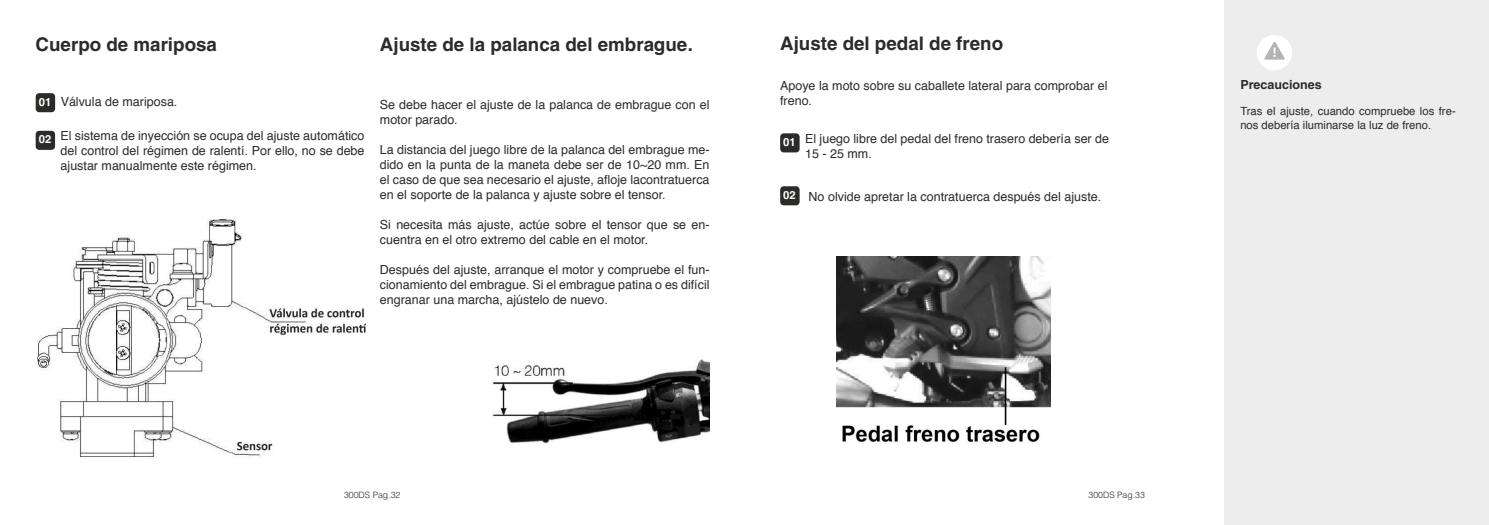
<style>
.page{position:relative;width:1489px;height:525px;background:#fff}
.page>*{position:absolute;margin:0;border:0;box-sizing:border-box;transform-origin:0 0}
.t1{font:700 18.75px "Helvetica LT";color:#2b2b2a}
.t2{font:12.5px/15px "Helvetica";color:#2b2b2a}
.t3{font:700 12.5px "Helvetica LT";color:#2b2b2a}
.t4{font:11.25px/13.5px "Helvetica";color:#2b2b2a}
.t5{font:700 11.25px "Helvetica LT";color:#fff}
.t6{font:300 8.75px "Helvetica LT";color:#2b2b2a}
.s1{font-family:"Helvetica LT";font-weight:700;font-size:11.25px;color:#fff}
</style>
<div class="page">
<img style="left:37px;top:220px;width:328px;height:238px">
<div style="left:36px;top:93px;width:19px;height:19px;background:#2b2b2a;border-radius:4px"></div>
<div style="left:36px;top:131px;width:19px;height:19px;background:#2b2b2a;border-radius:4px"></div>
<img style="left:493px;top:359px;width:216px;height:85px">
<img style="left:836px;top:256px;width:214px;height:186px">
<div style="left:780px;top:133px;width:19px;height:19px;background:#2b2b2a;border-radius:4px"></div>
<div style="left:780px;top:186px;width:19px;height:19px;background:#2b2b2a;border-radius:4px"></div>
<div style="left:1224px;top:0;width:264px;height:524px;background:#ededed"></div>
<div style="left:1256px;top:35px;width:35px;height:35px;background:#fff;border-radius:50%"></div>
<svg style="left:1264px;top:42px;width:20px;height:18px"></svg>
<h1 class="t1" style="left:36px;top:33px;width:183px">Cuerpo de mariposa</h1>
<h1 class="t1" style="left:380px;top:33px;width:314px">Ajuste de la palanca del embrague.</h1>
<p class="t2" style="left:39px;top:95px;width:140px"><span class="s1">01</span> Válvula de mariposa.</p>
<p class="t2" style="left:61px;top:129px;width:305px;text-align:justify">El sistema de inyección se ocupa del ajuste automático del control del régimen de ralentí. Por ello, no se debe ajustar manualmente este régimen.</p>
<p class="t5" style="left:39px;top:132px;width:14px">02</p>
<p class="t2" style="left:380px;top:97px;width:331px">Se debe hacer el ajuste de la palanca de embrague con el motor parado.</p>
<p class="t2" style="left:380px;top:142px;width:331px;text-align:justify">La distancia del juego libre de la palanca del embrague me&shy;dido en la punta de la maneta debe ser de 10~20 mm. En el caso de que sea necesario el ajuste, afloje lacontratuerca en el soporte de la palanca y ajuste sobre el tensor.</p>
<p class="t2" style="left:380px;top:217px;width:331px">Si necesita más ajuste, actúe sobre el tensor que se en&shy;cuentra en el otro extremo del cable en el motor.</p>
<p class="t2" style="left:380px;top:262px;width:331px;text-align:justify">Después del ajuste, arranque el motor y compruebe el fun&shy;cionamiento del embrague. Si el embrague patina o es difícil engranar una marcha, ajústelo de nuevo.</p>
<h1 class="t1" style="left:780px;top:32px;width:224px">Ajuste del pedal de freno</h1>
<p class="t2" style="left:780px;top:78px;width:329px">Apoye la moto sobre su caballete lateral para comprobar el freno.</p>
<p class="t2" style="left:805px;top:131px;width:305px">El juego libre del pedal del freno trasero debería ser de<br>15 - 25 mm.</p>
<p class="t5" style="left:783px;top:135px;width:14px">01</p>
<p class="t2" style="left:783px;top:189px;width:319px"><span class="s1">02</span> No olvide apretar la contratuerca después del ajuste.</p>
<p class="t6" style="left:344px;top:489px;width:58px">300DS Pag.32</p>
<p class="t6" style="left:1088px;top:489px;width:58px">300DS Pag.33</p>
<p class="t3" style="left:1240px;top:77px;width:83px">Precauciones</p>
<p class="t4" style="left:1240px;top:105px;width:217px">Tras el ajuste, cuando compruebe los fre&shy;nos debería iluminarse la luz de freno.</p>
</div>
